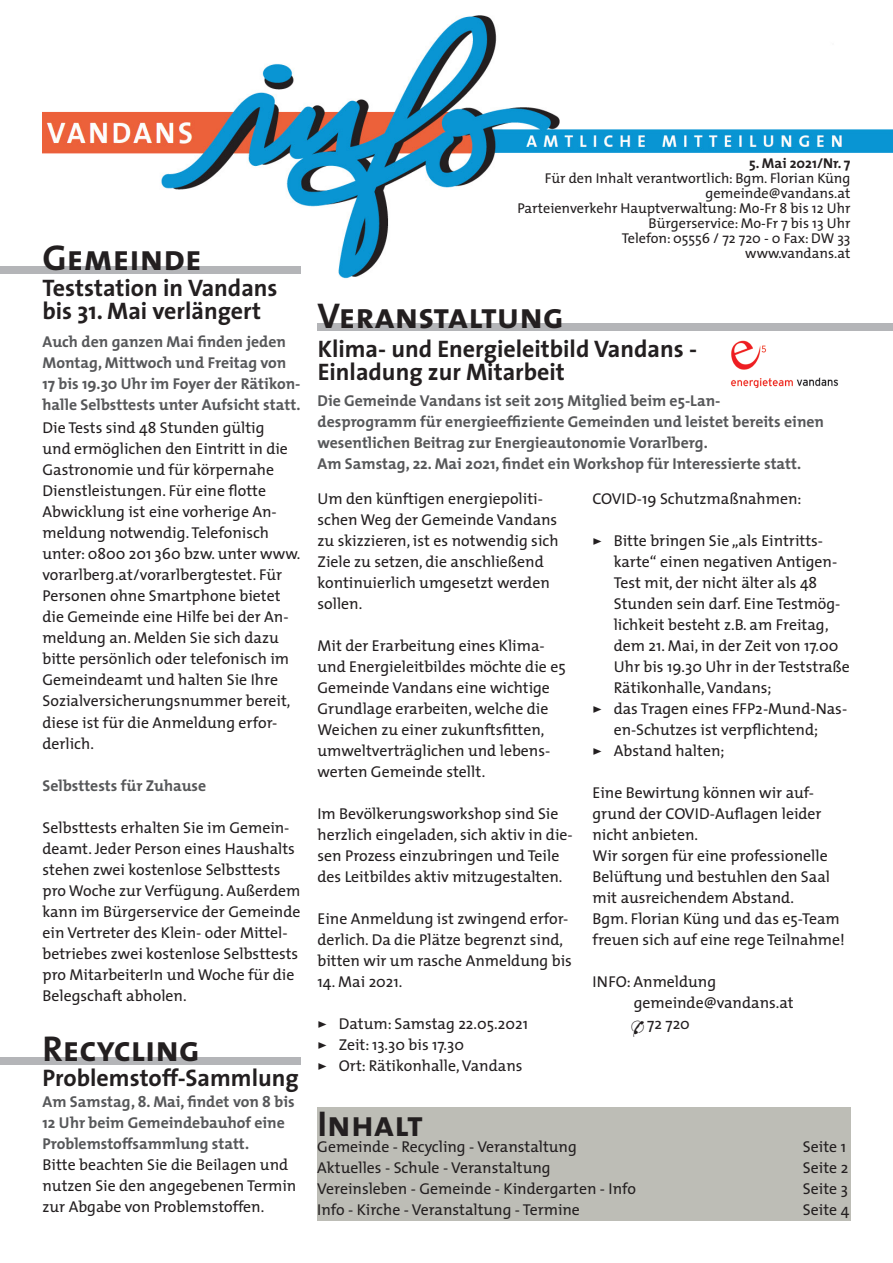
<style>
.page{position:relative;width:893px;height:1263px;background:#fff}
.page>*{position:absolute;margin:0;border:0;box-sizing:border-box;transform-origin:0 0}
.t1{font:36px "The Sans Bold Caps";color:#231f20}
.Überschrift_2{font:700 24px/22.5px "The Sans";color:#231f20}
.Haupttext{font:15.75px/21px "The Mix";color:#231f20}
.Text_grau_fett{font:700 15.75px/21px "The Mix";color:#57585a}
.t2{font:14.25px "The Mix";color:#231f20}
.t3{font:700 14.25px "The Mix";color:#231f20}
.s1{font-family:"The Sans Bold Caps"}
.s2{font-family:"Commercial Pi BT";font-size:16.5px}
</style>
<div class="page">
<img style="left:43px;top:15px;width:850px;height:264px">
<div style="left:0;top:266px;width:300px;height:7px;background:#b4b5b8"></div>
<div style="left:317px;top:1107px;width:534px;height:113px;background:#bdbdb6"></div>
<div style="left:317px;top:323px;width:576px;height:8px;background:#b4b5b8"></div>
<div style="left:0;top:1057px;width:300px;height:7px;background:#b4b5b8"></div>
<img style="left:730px;top:340px;width:109px;height:47px">
<p class="t3" style="left:749px;top:152px;width:103px">5. Mai 2021/Nr. 7</p>
<p class="t2" style="left:545px;top:167px;width:307px">Für den Inhalt verantwortlich: Bgm. Florian Küng</p>
<p class="t2" style="left:705px;top:182px;width:146px">gemeinde@vandans.at</p>
<p class="t2" style="left:517px;top:197px;width:335px">Parteienverkehr Hauptverwaltung: Mo-Fr 8 bis 12 Uhr</p>
<p class="t2" style="left:649px;top:212px;width:203px">Bürgerservice: Mo-Fr 7 bis 13 Uhr</p>
<p class="t2" style="left:622px;top:227px;width:230px">Telefon: 05556 / 72 720 - 0 Fax: DW 33</p>
<p class="t1" style="left:43px;top:228px;width:161px">Gemeinde</p>
<p class="t2" style="left:745px;top:242px;width:107px">www.vandans.at</p>
<p class="Überschrift_2" style="left:43px;top:276px;width:237px">Teststation in Vandans bis 31. Mai verlängert</p>
<p class="Text_grau_fett" style="left:43px;top:331px;width:259px">Auch den ganzen Mai finden jeden Montag, Mittwoch und Freitag von 17 bis 19.30 Uhr im Foyer der Rätikon&shy;halle Selbsttests unter Aufsicht statt.</p>
<p class="Haupttext" style="left:43px;top:417px;width:259px">Die Tests sind 48 Stunden gültig<br>und ermöglichen den Eintritt in die<br>Gastronomie und für körpernahe<br>Dienstleistungen. Für eine flotte<br>Abwicklung ist eine vorherige An&shy;meldung notwendig. Telefonisch unter: 0800 201 360 bzw. unter www. vorarlberg.at/vorarlbergtestet. Für<br>Personen ohne Smartphone bietet die Gemeinde eine Hilfe bei der An&shy;meldung an. Melden Sie sich dazu bitte persönlich oder telefonisch im<br>Gemeindeamt und halten Sie Ihre<br>Sozialversicherungsnummer bereit, diese ist für die Anmeldung erfor&shy;derlich.</p>
<p class="Text_grau_fett" style="left:43px;top:774px;width:165px">Selbsttests für Zuhause</p>
<p class="Haupttext" style="left:43px;top:816px;width:259px">Selbsttests erhalten Sie im Gemein&shy;deamt. Jeder Person eines Haushalts stehen zwei kostenlose Selbsttests pro Woche zur Verfügung. Außerdem kann im Bürgerservice der Gemeinde ein Vertreter des Klein- oder Mittel&shy;betriebes zwei kostenlose Selbsttests pro MitarbeiterIn und Woche für die Belegschaft abholen.</p>
<p class="t1" style="left:43px;top:1019px;width:159px">Recycling</p>
<p class="Text_grau_fett" style="left:43px;top:1091px;width:254px">Am Samstag, 8. Mai, findet von 8 bis<br>12 Uhr beim Gemeindebauhof eine<br>Problemstoffsammlung statt.</p>
<p class="Überschrift_2" style="left:43px;top:1066px;width:258px">Problemstoff-Sammlung</p>
<p class="Haupttext" style="left:43px;top:1154px;width:255px">Bitte beachten Sie die Beilagen und nutzen Sie den angegebenen Termin zur Abgabe von Problemstoffen.</p>
<p class="t1" style="left:317px;top:286px;width:248px">Veranstaltung</p>
<p class="Überschrift_2" style="left:318px;top:337px;width:381px">Klima- und Energieleitbild Vandans -</p>
<p class="Überschrift_2" style="left:318px;top:360px;width:249px">Einladung zur Mitarbeit</p>
<p class="Text_grau_fett" style="left:317px;top:390px;width:508px">Die Gemeinde Vandans ist seit 2015 Mitglied beim e5-Lan-<br>desprogramm für energieeffiziente Gemeinden und leistet bereits einen wesentlichen Beitrag zur Energieautonomie Vorarlberg.</p>
<p class="Text_grau_fett" style="left:317px;top:453px;width:485px">Am Samstag, 22. Mai 2021, findet ein Workshop für Interessierte statt.</p>
<p class="Haupttext" style="left:317px;top:487px;width:243px">Um den künftigen energiepoliti&shy;schen Weg der Gemeinde Vandans zu skizzieren, ist es notwendig sich<br>Ziele zu setzen, die anschließend kontinuierlich umgesetzt werden sollen.</p>
<p class="Haupttext" style="left:317px;top:634px;width:250px">Mit der Erarbeitung eines Klima&shy;und Energieleitbildes möchte die e5<br>Gemeinde Vandans eine wichtige<br>Grundlage erarbeiten, welche die<br>Weichen zu einer zukunftsfitten, umweltverträglichen und lebens&shy;werten Gemeinde stellt.</p>
<p class="Haupttext" style="left:317px;top:802px;width:257px">Im Bevölkerungsworkshop sind Sie herzlich eingeladen, sich aktiv in die&shy;sen Prozess einzubringen und Teile des Leitbildes aktiv mitzugestalten.</p>
<p class="Haupttext" style="left:317px;top:907px;width:256px">Eine Anmeldung ist zwingend erfor&shy;derlich. Da die Plätze begrenzt sind, bitten wir um rasche Anmeldung bis</p>
<p class="Haupttext" style="left:317px;top:970px;width:86px">14. Mai 2021.</p>
<p class="Haupttext" style="left:317px;top:1012px;width:212px"><span class="s1">&gt;</span> Datum: Samstag 22.05.2021</p>
<p class="Haupttext" style="left:317px;top:1033px;width:148px"><span class="s1">&gt;</span> Zeit: 13.30 bis 17.30</p>
<p class="Haupttext" style="left:317px;top:1054px;width:206px"><span class="s1">&gt;</span> Ort: Rätikonhalle, Vandans</p>
<p class="t1" style="left:317px;top:1093px;width:107px">Inhalt</p>
<p class="Haupttext" style="left:592px;top:487px;width:211px">COVID-19 Schutzmaßnahmen:</p>
<p class="Haupttext" style="left:614px;top:529px;width:238px;text-indent:-21px"><span class="s1">&gt;</span> Bitte bringen Sie „als Eintritts&shy;karte“ einen negativen Antigen-<br>Test mit, der nicht älter als 48<br>Stunden sein darf. Eine Testmög&shy;lichkeit besteht z.B. am Freitag, dem 21. Mai, in der Zeit von 17.00<br>Uhr bis 19.30 Uhr in der Teststraße<br>Rätikonhalle, Vandans;</p>
<p class="Haupttext" style="left:592px;top:697px;width:256px;text-align:center"><span class="s1">&gt;</span> das Tragen eines FFP2-Mund-Nas&shy;en-Schutzes ist verpflichtend;</p>
<p class="Haupttext" style="left:592px;top:739px;width:134px"><span class="s1">&gt;</span> Abstand halten;</p>
<p class="Haupttext" style="left:592px;top:781px;width:231px">Eine Bewirtung können wir auf&shy;grund der COVID-Auflagen leider nicht anbieten.</p>
<p class="Haupttext" style="left:592px;top:844px;width:239px">Wir sorgen für eine professionelle<br>Belüftung und bestuhlen den Saal mit ausreichendem Abstand.</p>
<p class="Haupttext" style="left:592px;top:907px;width:254px">Bgm. Florian Küng und das e5-Team freuen sich auf eine rege Teilnahme!</p>
<p class="Haupttext" style="left:592px;top:970px;width:125px">INFO: Anmeldung</p>
<p class="Haupttext" style="left:634px;top:991px;width:162px">gemeinde@vandans.at</p>
<p class="Haupttext" style="left:630px;top:1012px;width:62px"><span class="s2">*</span> 72 720</p>
<p class="Haupttext" style="left:317px;top:1135px;width:261px">Gemeinde - Recycling - Veranstaltung</p>
<p class="Haupttext" style="left:317px;top:1156px;width:235px">Aktuelles - Schule - Veranstaltung</p>
<p class="Haupttext" style="left:317px;top:1177px;width:320px">Vereinsleben - Gemeinde - Kindergarten - Info</p>
<p class="Haupttext" style="left:317px;top:1198px;width:264px">Info - Kirche - Veranstaltung - Termine</p>
<p class="Haupttext" style="left:803px;top:1135px;width:45px">Seite 1</p>
<p class="Haupttext" style="left:803px;top:1156px;width:47px">Seite 2</p>
<p class="Haupttext" style="left:803px;top:1177px;width:46px">Seite 3</p>
<p class="Haupttext" style="left:803px;top:1198px;width:48px">Seite 4</p>
</div>
